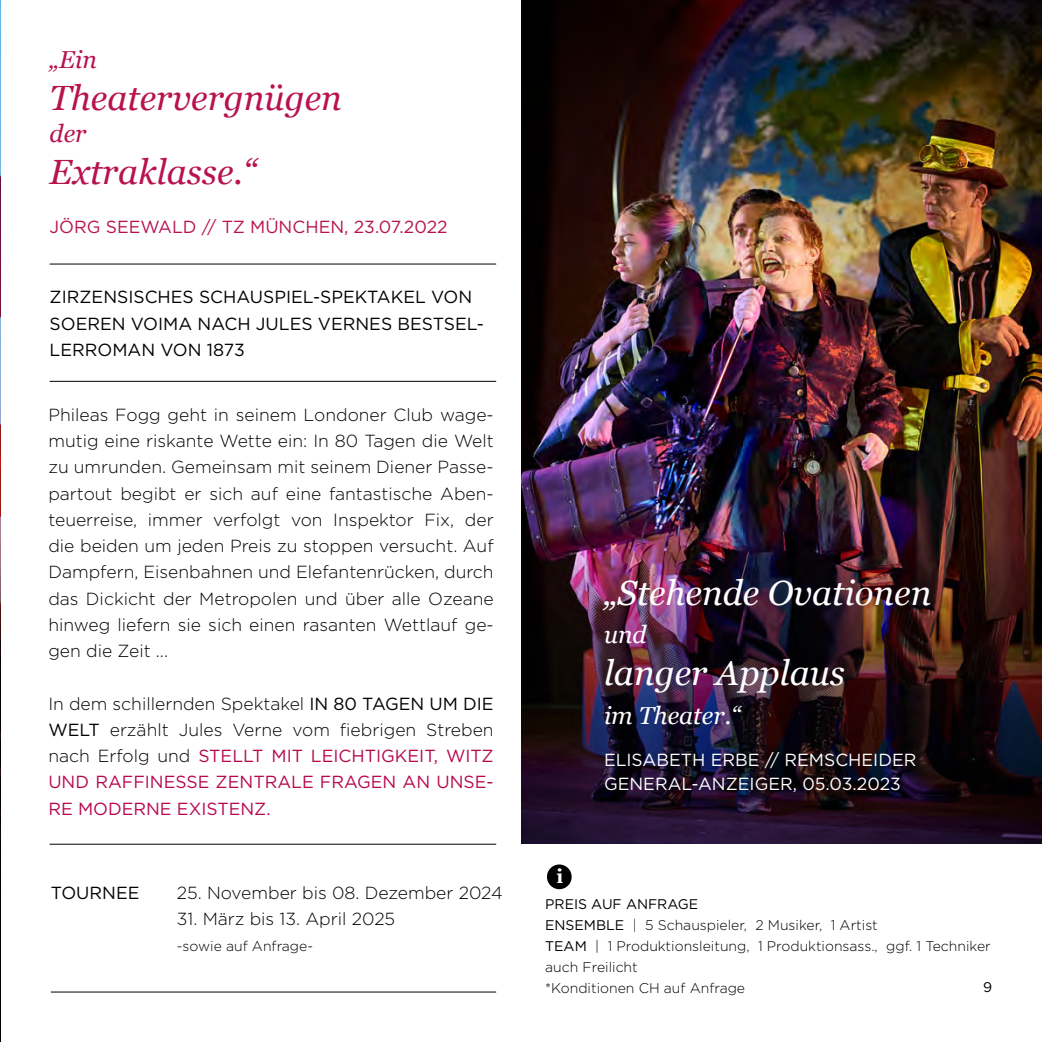
<style>
.page{position:relative;width:1042px;height:1042px;background:#fff}
.page>*{position:absolute;margin:0;border:0;box-sizing:border-box;transform-origin:0 0}
.t1{font:italic 35px "Georgia";color:#fff}
.t2{font:italic 35px "Georgia";color:#b8124f}
.t3{font:italic 24.5px "Georgia";color:#fff}
.t4{font:italic 24.5px "Georgia";color:#b8124f}
.t5{font:700 19.25px "Georgia";color:#fff}
.t6{font:300 17.5px/26.2px "Gotham";color:#000;text-align:justify}
.t7{font:17.5px/26.2px "Gotham";color:#b6084d;text-align:justify}
.t8{font:17.5px/26.2px "Gotham";color:#000}
.t9{font:17.5px/24.5px "Gotham";color:#fff}
.t10{font:17.5px "Gotham";color:#b8124f}
.t11{font:300 14px/21px "Gotham";color:#000}
.t12{font:14px "Gotham";color:#000}
.s1{font-weight:300;color:#000}
.s2{color:#000}
.s3{font-weight:400}
</style>
<div class="page">
<img style="left:0;top:0;width:1px;height:1042px">
<img style="left:521px;top:0;width:521px;height:541px">
<hr style="left:51px;top:991px;width:445px;height:1px;background:#000">
<img style="left:521px;top:541px;width:521px;height:303px">
<hr style="left:50px;top:381px;width:446px;height:1px;background:#000">
<hr style="left:50px;top:844px;width:446px;height:1px;background:#000">
<div style="left:547px;top:864px;width:25px;height:25px;background:#000;border-radius:50%"></div>
<hr style="left:50px;top:264px;width:446px;height:1px;background:#000">
<h2 class="t4" style="left:50px;top:42px;width:49px">„Ein</h2>
<h1 class="t2" style="left:50px;top:73px;width:294px">Theatervergnügen</h1>
<h2 class="t4" style="left:50px;top:115px;width:38px">der</h2>
<h1 class="t2" style="left:50px;top:146px;width:208px">Extraklasse.“</h1>
<p class="t10" style="left:50px;top:215px;width:400px">JÖRG SEEWALD // TZ MÜNCHEN, 23.07.2022</p>
<p class="t8" style="left:50px;top:284px;width:436px">ZIRZENSISCHES SCHAUSPIEL-SPEKTAKEL VON<br>SOEREN VOIMA NACH JULES VERNES BESTSEL-<br>LERROMAN VON 1873</p>
<p class="t6" style="left:48px;top:401px;width:447px">Phileas Fogg geht in seinem Londoner Club wage&shy;mutig eine riskante Wette ein: In 80 Tagen die Welt zu umrunden. Gemeinsam mit seinem Diener Passe&shy;partout begibt er sich auf eine fantastische Aben&shy;teuerreise, immer verfolgt von Inspektor Fix, der die beiden um jeden Preis zu stoppen versucht. Auf Dampfern, Eisenbahnen und Elefantenrücken, durch das Dickicht der Metropolen und über alle Ozeane hinweg liefern sie sich einen rasanten Wettlauf ge&shy;gen die Zeit ...</p>
<p class="t7" style="left:48px;top:690px;width:447px"><span class="s1">In dem schillernden Spektakel</span> <span class="s2">IN 80 TAGEN UM DIE WELT</span> <span class="s1">erzählt Jules Verne vom fiebrigen Streben nach Erfolg und</span> STELLT MIT LEICHTIGKEIT, WITZ UND RAFFINESSE ZENTRALE FRAGEN AN UNSE-RE MODERNE EXISTENZ.</p>
<p class="t8" style="left:51px;top:879px;width:90px">TOURNEE</p>
<p class="t6" style="left:177px;top:879px;width:327px">25. November bis 08. Dezember 2024</p>
<p class="t6" style="left:177px;top:905px;width:220px">31. März bis 13. April 2025</p>
<p class="t11" style="left:177px;top:935px;width:138px">-sowie auf Anfrage-</p>
<p class="t5" style="left:556px;top:862px;width:8px">i</p>
<h1 class="t1" style="left:604px;top:567px;width:329px">„Stehende Ovationen</h1>
<h2 class="t3" style="left:604px;top:617px;width:44px">und</h2>
<h1 class="t1" style="left:604px;top:647px;width:243px">langer Applaus</h1>
<h2 class="t3" style="left:604px;top:697px;width:138px">im Theater.“</h2>
<p class="t9" style="left:604px;top:747px;width:314px">ELISABETH ERBE // REMSCHEIDER<br>GENERAL-ANZEIGER, 05.03.2023</p>
<p class="t11" style="left:545px;top:893px;width:447px"><span class="s3">PREIS AUF ANFRAGE<br>ENSEMBLE</span> | 5 Schauspieler, 2 Musiker, 1 Artist<br><span class="s3">TEAM</span> | 1 Produktionsleitung, 1 Produktionsass., ggf. 1 Techniker auch Freilicht<br>*Konditionen CH auf Anfrage</p>
<p class="t12" style="left:983px;top:977px;width:11px">9</p>
</div>
